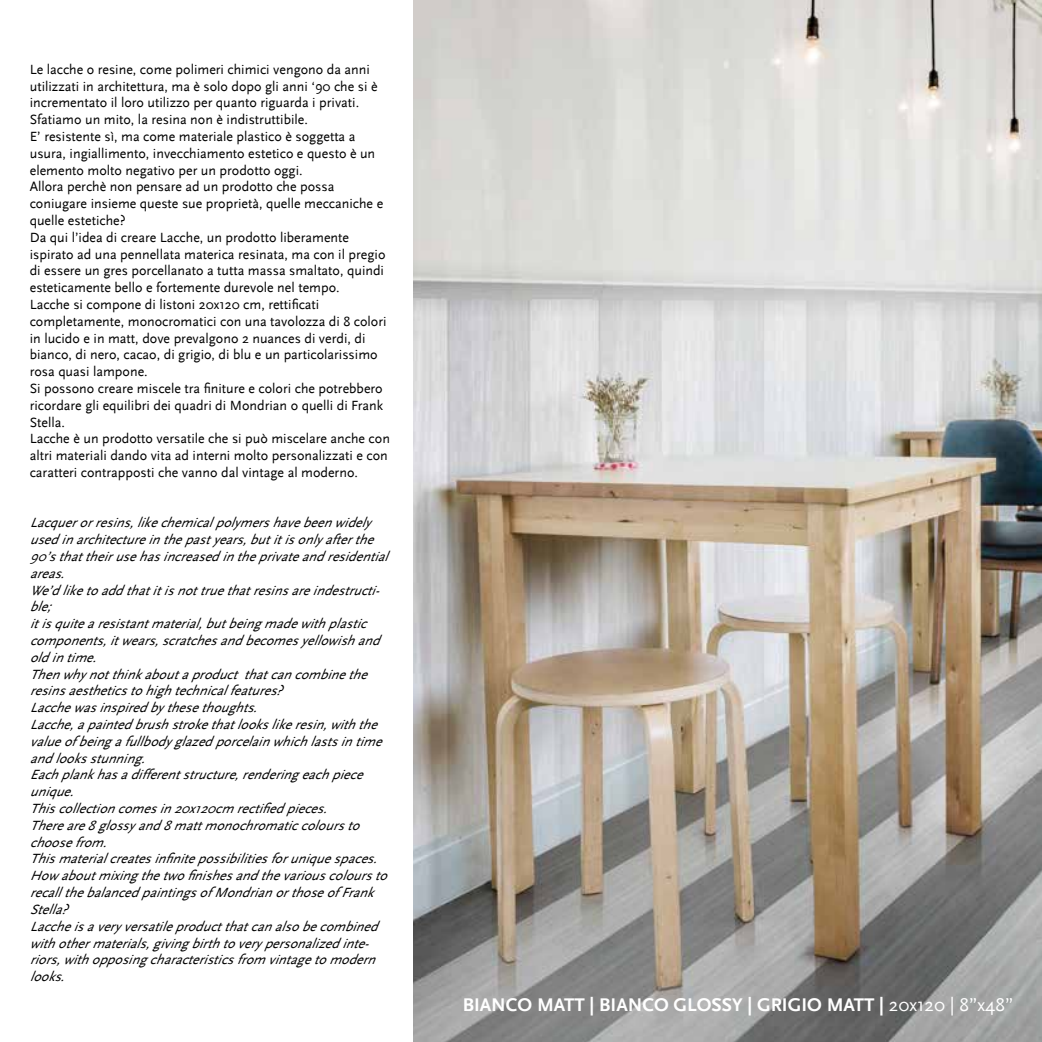
<style>
.page{position:relative;width:1042px;height:1042px;background:#fff}
.page>*{position:absolute;margin:0;border:0;box-sizing:border-box;transform-origin:0 0}
.t1{font:700 19.25px "Scala Sans";color:#fff}
.t2{font:14px/16.8px "Scala Sans";color:#000}
.t3{font:italic 14px/16.8px "Scala Sans";color:#000}
.s1{font-weight:400}
</style>
<div class="page">
<img style="left:413px;top:0;width:629px;height:1042px">
<p class="t2" style="left:30px;top:61px;width:362px">Le lacche o resine, come polimeri chimici vengono da anni utilizzati in architettura, ma è solo dopo gli anni ‘90 che si è incrementato il loro utilizzo per quanto riguarda i privati.<br>Sfatiamo un mito, la resina non è indistruttibile.<br>E’ resistente sì, ma come materiale plastico è soggetta a usura, ingiallimento, invecchiamento estetico e questo è un elemento molto negativo per un prodotto oggi.<br>Allora perchè non pensare ad un prodotto che possa coniugare insieme queste sue proprietà, quelle meccaniche e quelle estetiche?<br>Da qui l’idea di creare Lacche, un prodotto liberamente ispirato ad una pennellata materica resinata, ma con il pregio di essere un gres porcellanato a tutta massa smaltato, quindi esteticamente bello e fortemente durevole nel tempo.<br>Lacche si compone di listoni 20x120 cm, rettificati completamente, monocromatici con una tavolozza di 8 colori in lucido e in matt, dove prevalgono 2 nuances di verdi, di bianco, di nero, cacao, di grigio, di blu e un particolarissimo rosa quasi lampone.<br>Si possono creare miscele tra finiture e colori che potrebbero ricordare gli equilibri dei quadri di Mondrian o quelli di Frank Stella.<br>Lacche è un prodotto versatile che si può miscelare anche con altri materiali dando vita ad interni molto personalizzati e con caratteri contrapposti che vanno dal vintage al moderno.</p>
<p class="t3" style="left:30px;top:515px;width:366px">Lacquerorresins,likechemicalpolymershavebeenwidely usedinarchitectureinthepastyears,butitisonly afterthe 90’sthattheirusehasincreasedintheprivateandresidential areas.<br>We’dliketoaddthatitisnottruethatresinsareindestructi&shy;ble; itisquitearesistantmaterial,butbeingmadewithplastic components,itwears,scratchesandbecomesyellowishand oldintime.<br>Thenwhy notthinkaboutaproductthatcancombinethe resinsaestheticstohightechnicalfeatures?<br>Lacchewasinspiredby thesethoughts.<br>Lacche,apaintedbrushstrokethatlookslikeresin,withthe valueofbeingafullbody glazedporcelainwhichlastsintime andlooksstunning.<br>Eachplankhasadifferentstructure,renderingeachpiece unique.<br>Thiscollectioncomesin20x120cm rectifiedpieces.<br>Thereare8glossy and8mattmonochromaticcoloursto choosefrom.<br>Thismaterialcreatesinfinitepossibilitiesforuniquespaces.<br>Howaboutmixingthetwofinishesandthevariouscoloursto recallthebalancedpaintingsofMondrianorthoseofFrank Stella?<br>Laccheisavery versatileproductthatcanalsobecombined withothermaterials,givingbirthtovery personalizedinte&shy;riors,withopposingcharacteristicsfrom vintagetomodern looks.</p>
<h1 class="t1" style="left:463px;top:995px;width:552px">BIANCO MATT | BIANCO GLOSSY | GRIGIO MATT | <span class="s1">20x120 | 8”x48”</span></h1>
</div>
